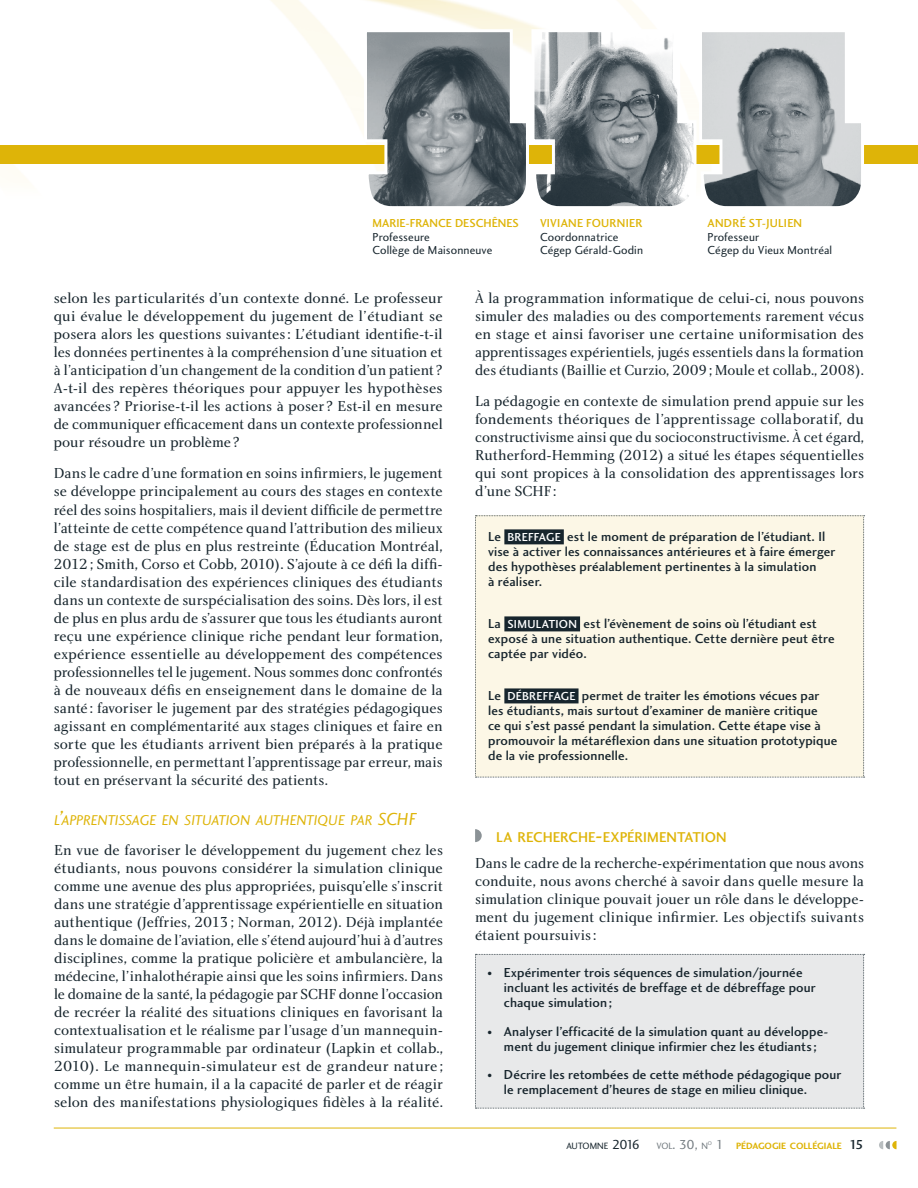
<style>
.page{position:relative;width:918px;height:1188px;background:#fff}
.page>*{position:absolute;margin:0;border:0;box-sizing:border-box;transform-origin:0 0}
.t1{font:15px/18px "Charlotte Book Plain";color:#17252d;text-align:justify}
.t2{font:14.7px "Charlotte Sans Book Italic Plain";letter-spacing:-.025em;color:#deb408}
.t3{font:14.7px "Charlotte Sans Medium Plain";color:#deb408}
.t4{font:13.5px/15px "Charlotte Sans Medium Plain";letter-spacing:.01em;color:#17252d}
.t5{font:12px/13.5px "Charlotte Sans Book Plain";letter-spacing:.01em;color:#17252d}
.t6{font:12px "Charlotte Sans Medium Plain";letter-spacing:.015em;color:#deb408}
.t7{font:9.45px "Charlotte Sans Bold Plain";color:#deb408}
.t8{font:9.45px "Charlotte Sans Book Plain";color:#17252d}
.t9{font:5.55px "Charlotte Sans Book Plain";color:#747c81}
.s1{font-size:21px}
.s2{font-size:18px}
.s3{font-size:12px;color:#fff}
.s4{font-size:10.5px}
.s5{font-size:13.5px}
.s6{color:#747c81}
.s7{font-size:13.5px;color:#747c81}
.s8{font-family:"Charlotte Sans Book Plain";font-size:13.5px;color:#747c81}
.s9{font-family:"Charlotte Sans Medium Plain";font-size:13.5px;color:#17252d}
</style>
<div class="page">
<div style="left:475px;top:515px;width:389px;height:262px;background:#fcf7e6"></div>
<img style="left:0;top:0;width:918px;height:173px">
<div style="left:0;top:145px;width:918px;height:18px;background:#deb408"></div>
<svg style="left:362px;top:28px;width:503px;height:179px"></svg>
<svg style="left:879px;top:1141px;width:17px;height:8px"></svg>
<hr style="left:54px;top:1127px;width:842px;height:1px;background:#deb408">
<div style="left:504px;top:529px;width:60px;height:15px;background:#17252d"></div>
<div style="left:504px;top:616px;width:76px;height:15px;background:#17252d"></div>
<div style="left:504px;top:688px;width:74px;height:15px;background:#17252d"></div>
<div style="left:475px;top:954px;width:389px;height:154px;background:#e8e9ea"></div>
<svg style="left:475px;top:829px;width:7px;height:13px"></svg>
<p class="t6" style="left:372px;top:216px;width:148px">MARIE-FRANCE DESCHÊNES</p>
<p class="t5" style="left:372px;top:230px;width:121px">Professeure<br>Collège de Maisonneuve</p>
<p class="t6" style="left:540px;top:216px;width:104px">VIVIANE FOURNIER</p>
<p class="t5" style="left:540px;top:230px;width:105px">Coordonnatrice<br>Cégep Gérald-Godin</p>
<p class="t6" style="left:707px;top:216px;width:96px">ANDRÉ ST-JULIEN</p>
<p class="t5" style="left:707px;top:230px;width:126px">Professeur<br>Cégep du Vieux Montréal</p>
<p class="t1" style="left:54px;top:289px;width:390px">selon les particularités d’un contexte donné. Le professeur qui évalue le développement du jugement de l’étudiant se posera alors les questions suivantes: L’étudiant identifie-t-il les données pertinentes à la compréhension d’une situation et à l’anticipation d’un changement de la condition d’un patient ?<br>A-t-il des repères théoriques pour appuyer les hypothèses avancées ? Priorise-t-il les actions à poser ? Est-il en mesure de communiquer efficacement dans un contexte professionnel pour résoudre un problème ?</p>
<p class="t1" style="left:54px;top:464px;width:390px">Dans le cadre d’une formation en soins infirmiers, le jugement se développe principalement au cours des stages en contexte réel des soins hospitaliers, mais il devient difficile de permettre l’atteinte de cette compétence quand l’attribution des milieux de stage est de plus en plus restreinte (Éducation Montréal, 2012; Smith, Corso et Cobb, 2010). S’ajoute à ce défi la diffi&shy;cile standardisation des expériences cliniques des étudiants dans un contexte de surspécialisation des soins. Dès lors, il est de plus en plus ardu de s’assurer que tous les étudiants auront reçu une expérience clinique riche pendant leur formation, expérience essentielle au développement des compétences professionnelles tel le jugement. Nous sommes donc confrontés à de nouveaux défis en enseignement dans le domaine de la santé : favoriser le jugement par des stratégies pédagogiques agissant en complémentarité aux stages cliniques et faire en sorte que les étudiants arrivent bien préparés à la pratique professionnelle, en permettant l’apprentissage par erreur, mais tout en préservant la sécurité des patients.</p>
<p class="t2" style="left:54px;top:811px;width:335px">L<span class="s1">’</span>APPRENTISSAGE EN SITUATION AUTHENTIQUE PAR <span class="s2">SCHF</span></p>
<p class="t1" style="left:54px;top:841px;width:390px">En vue de favoriser le développement du jugement chez les étudiants, nous pouvons considérer la simulation clinique comme une avenue des plus appropriées, puisqu’elle s’inscrit dans une stratégie d’apprentissage expérientielle en situation authentique (Jeffries, 2013; Norman, 2012). Déjà implantée dans le domaine de l’aviation, elle s’étend aujourd’hui à d’autres disciplines, comme la pratique policière et ambulancière, la médecine, l’inhalothérapie ainsi que les soins infirmiers. Dans le domaine de la santé, la pédagogie par SCHF donne l’occasion de recréer la réalité des situations cliniques en favorisant la contextualisation et le réalisme par l’usage d’un mannequin&shy;simulateur programmable par ordinateur (Lapkin et collab., 2010). Le mannequin-simulateur est de grandeur nature ; comme un être humain, il a la capacité de parler et de réagir selon des manifestations physiologiques fidèles à la réalité.</p>
<p class="t1" style="left:475px;top:289px;width:390px">À la programmation informatique de celui-ci, nous pouvons simuler des maladies ou des comportements rarement vécus en stage et ainsi favoriser une certaine uniformisation des apprentissages expérientiels, jugés essentiels dans la formation des étudiants (Baillie et Curzio, 2009; Moule et collab., 2008).</p>
<p class="t1" style="left:475px;top:392px;width:390px">La pédagogie en contexte de simulation prend appuie sur les fondements théoriques de l’apprentissage collaboratif, du constructivisme ainsi que du socioconstructivisme. À cet égard, Rutherford-Hemming (2012) a situé les étapes séquentielles qui sont propices à la consolidation des apprentissages lors d’une SCHF :</p>
<p class="t4" style="left:488px;top:529px;width:349px">Le <span class="s3">BREFFAGE</span> est le moment de préparation de l’étudiant. Il vise à activer les connaissances antérieures et à faire émerger des hypothèses préalablement pertinentes à la simulation<br>à réaliser.</p>
<p class="t4" style="left:488px;top:616px;width:348px">La <span class="s3">SIMULATION</span> est l’évènement de soins où l’étudiant est exposé à une situation authentique. Cette dernière peut être captée par vidéo.</p>
<p class="t4" style="left:488px;top:688px;width:351px">Le <span class="s3">DÉBREFFAGE</span> permet de traiter les émotions vécues par les étudiants, mais surtout d’examiner de manière critique<br>ce qui s’est passé pendant la simulation. Cette étape vise à promouvoir la métaréflexion dans une situation prototypique de la vie professionnelle.</p>
<p class="t3" style="left:496px;top:828px;width:232px">LA RECHERCHE<span class="s1">-</span>EXPÉRIMENTATION</p>
<p class="t1" style="left:475px;top:854px;width:390px">Dans le cadre de la recherche-expérimentation que nous avons conduite, nous avons cherché à savoir dans quelle mesure la simulation clinique pouvait jouer un rôle dans le développe&shy;ment du jugement clinique infirmier. Les objectifs suivants étaient poursuivis:</p>
<p class="t4" style="left:504px;top:965px;width:313px;text-indent:-17px"><span class="s4">•</span> Expérimenter trois séquences de simulation/journée incluant les activités de breffage et de débreffage pour chaque simulation;</p>
<p class="t4" style="left:487px;top:1023px;width:342px;text-align:center"><span class="s4">•</span> Analyser l’efficacité de la simulation quant au développe&shy;ment du jugement clinique infirmier chez les étudiants;</p>
<p class="t4" style="left:504px;top:1067px;width:339px;text-indent:-17px"><span class="s4">•</span> Décrire les retombées de cette méthode pédagogique pour le remplacement d’heures de stage en milieu clinique.</p>
<p class="t8" style="left:566px;top:1140px;width:143px">AUTOMNE <span class="s5">2016</span> <span class="s6">VOL</span><span class="s7">. 30,</span> <span class="s6">N</span></p>
<p class="t9" style="left:708px;top:1139px;width:6px">O</p>
<p class="t7" style="left:716px;top:1140px;width:149px"><span class="s8">1</span> PÉDAGOGIE COLLÉGIALE <span class="s9">15</span></p>
</div>
